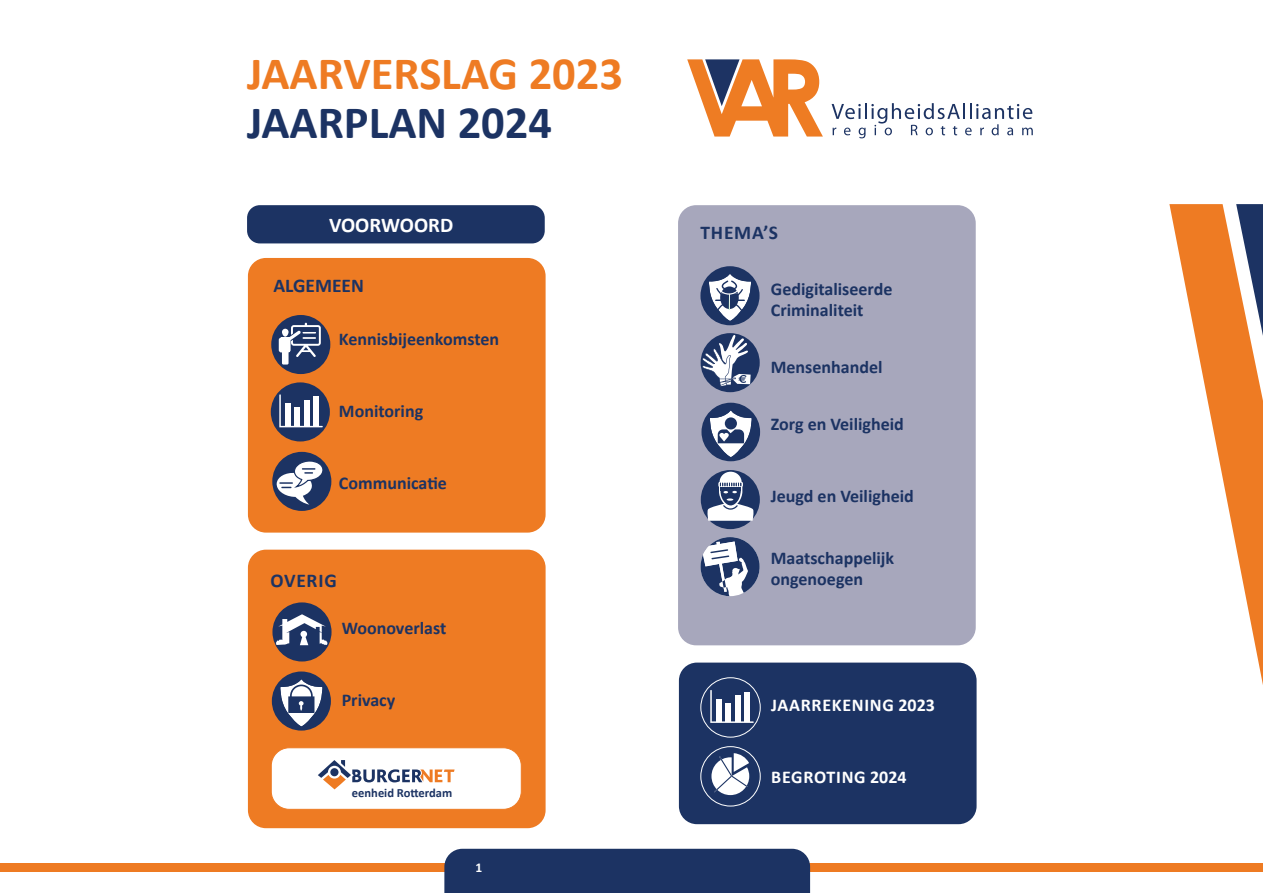
<style>
.page{position:relative;width:1263px;height:893px;background:#fff}
.page>*{position:absolute;margin:0;border:0;box-sizing:border-box;transform-origin:0 0}
.t1{font:700 46.5px "Calibri";color:#ee7b23}
.t2{font:700 46.5px "Calibri";color:#1c3363}
.t3{font:700 21px "Calibri";color:#fff}
.t4{font:700 19.5px "Calibri";letter-spacing:.03em;color:#1c3363}
.t5{font:700 19.5px "Calibri";color:#1c3363}
.t6{font:700 18px/21px "Calibri";color:#1c3363}
.t7{font:700 18px "Calibri";letter-spacing:.04em;color:#fff}
.t8{font:700 13.5px "Calibri";color:#fff}
.t9{font:700 12.6px "Calibri";color:#1c3363}
</style>
<div class="page">
<div style="left:0;top:863px;width:1263px;height:9px;background:#ee7b23"></div>
<svg style="left:832px;top:103px;width:201px;height:35px"></svg>
<svg style="left:687px;top:59px;width:136px;height:78px"></svg>
<div style="left:444px;top:849px;width:366px;height:44px;background:#1c3363"></div>
<div style="left:248px;top:258px;width:298px;height:275px;background:#ee7b23;border-radius:18px"></div>
<div style="left:271px;top:315px;width:59px;height:59px;background:#1c3363;border-radius:50%"></div>
<svg style="left:279px;top:323px;width:42px;height:42px"></svg>
<div style="left:271px;top:382px;width:59px;height:59px;background:#1c3363;border-radius:50%"></div>
<svg style="left:279px;top:394px;width:44px;height:33px"></svg>
<div style="left:285px;top:404px;width:5px;height:22px;background:#fff"></div>
<div style="left:294px;top:407px;width:6px;height:19px;background:#fff"></div>
<div style="left:304px;top:400px;width:6px;height:27px;background:#fff"></div>
<div style="left:313px;top:397px;width:6px;height:29px;background:#fff"></div>
<div style="left:272px;top:452px;width:59px;height:59px;background:#1c3363;border-radius:50%"></div>
<svg style="left:276px;top:460px;width:47px;height:45px"></svg>
<div style="left:248px;top:550px;width:298px;height:278px;background:#ee7b23;border-radius:18px"></div>
<div style="left:679px;top:663px;width:297px;height:161px;background:#1c3363;border-radius:18px"></div>
<div style="left:678px;top:205px;width:298px;height:440px;background:#a7a7bc;border-radius:18px"></div>
<div style="left:272px;top:602px;width:60px;height:59px;background:#1c3363;border-radius:50%"></div>
<svg style="left:275px;top:614px;width:53px;height:33px"></svg>
<div style="left:271px;top:748px;width:250px;height:61px;background:#fff;border-radius:18px"></div>
<div style="left:271px;top:747px;width:251px;height:63px;border:1px solid #ee7b23;border-radius:18px"></div>
<svg style="left:318px;top:760px;width:137px;height:29px"></svg>
<div style="left:700px;top:266px;width:59px;height:59px;background:#1c3363;border-radius:50%"></div>
<svg style="left:705px;top:270px;width:50px;height:54px"></svg>
<div style="left:701px;top:333px;width:59px;height:59px;background:#1c3363;border-radius:50%"></div>
<svg style="left:702px;top:334px;width:49px;height:52px"></svg>
<div style="left:272px;top:671px;width:59px;height:60px;background:#1c3363;border-radius:50%"></div>
<svg style="left:276px;top:676px;width:50px;height:54px"></svg>
<div style="left:701px;top:470px;width:59px;height:59px;background:#1c3363;border-radius:50%"></div>
<svg style="left:707px;top:472px;width:47px;height:49px"></svg>
<svg style="left:700px;top:537px;width:60px;height:59px"></svg>
<svg style="left:1169px;top:204px;width:94px;height:481px"></svg>
<div style="left:247px;top:205px;width:298px;height:38px;background:#1c3363;border-radius:13px"></div>
<svg style="left:710px;top:690px;width:44px;height:33px"></svg>
<div style="left:716px;top:699px;width:5px;height:22px;background:#fff"></div>
<div style="left:725px;top:702px;width:6px;height:19px;background:#fff"></div>
<div style="left:735px;top:696px;width:6px;height:26px;background:#fff"></div>
<div style="left:744px;top:692px;width:6px;height:29px;background:#fff"></div>
<div style="left:700px;top:677px;width:61px;height:60px;border:1px solid #fff;border-radius:50%"></div>
<svg style="left:711px;top:753px;width:38px;height:42px"></svg>
<div style="left:700px;top:746px;width:61px;height:60px;border:1px solid #fff;border-radius:50%"></div>
<div style="left:701px;top:403px;width:59px;height:58px;background:#1c3363;border-radius:50%"></div>
<svg style="left:706px;top:407px;width:49px;height:53px"></svg>
<h1 class="t1" style="left:247px;top:45px;width:377px">JAARVERSLAG 2023</h1>
<h1 class="t2" style="left:247px;top:94px;width:306px">JAARPLAN 2024</h1>
<p class="t3" style="left:329px;top:212px;width:126px">VOORWOORD</p>
<p class="t5" style="left:273px;top:274px;width:92px">ALGEMEEN</p>
<p class="t6" style="left:339px;top:327px;width:162px">Kennisbijeenkomsten</p>
<p class="t6" style="left:339px;top:399px;width:86px">Monitoring</p>
<p class="t6" style="left:339px;top:471px;width:109px">Communicatie</p>
<p class="t4" style="left:270px;top:568px;width:68px">OVERIG</p>
<p class="t6" style="left:342px;top:616px;width:106px">Woonoverlast</p>
<p class="t6" style="left:342px;top:688px;width:55px">Privacy</p>
<p class="t9" style="left:352px;top:785px;width:102px">eenheid Rotterdam</p>
<p class="t8" style="left:475px;top:859px;width:8px">1</p>
<p class="t4" style="left:700px;top:220px;width:79px">THEMA’S</p>
<p class="t6" style="left:771px;top:277px;width:123px">Gedigitaliseerde<br>Criminaliteit</p>
<p class="t6" style="left:771px;top:356px;width:113px">Mensenhandel</p>
<p class="t6" style="left:771px;top:413px;width:135px">Zorg en Veiligheid</p>
<p class="t6" style="left:771px;top:485px;width:144px">Jeugd en Veiligheid</p>
<p class="t6" style="left:771px;top:546px;width:125px">Maatschappelijk ongenoegen</p>
<p class="t7" style="left:771px;top:694px;width:165px">JAARREKENING 2023</p>
<p class="t7" style="left:771px;top:766px;width:137px">BEGROTING 2024</p>
</div>
